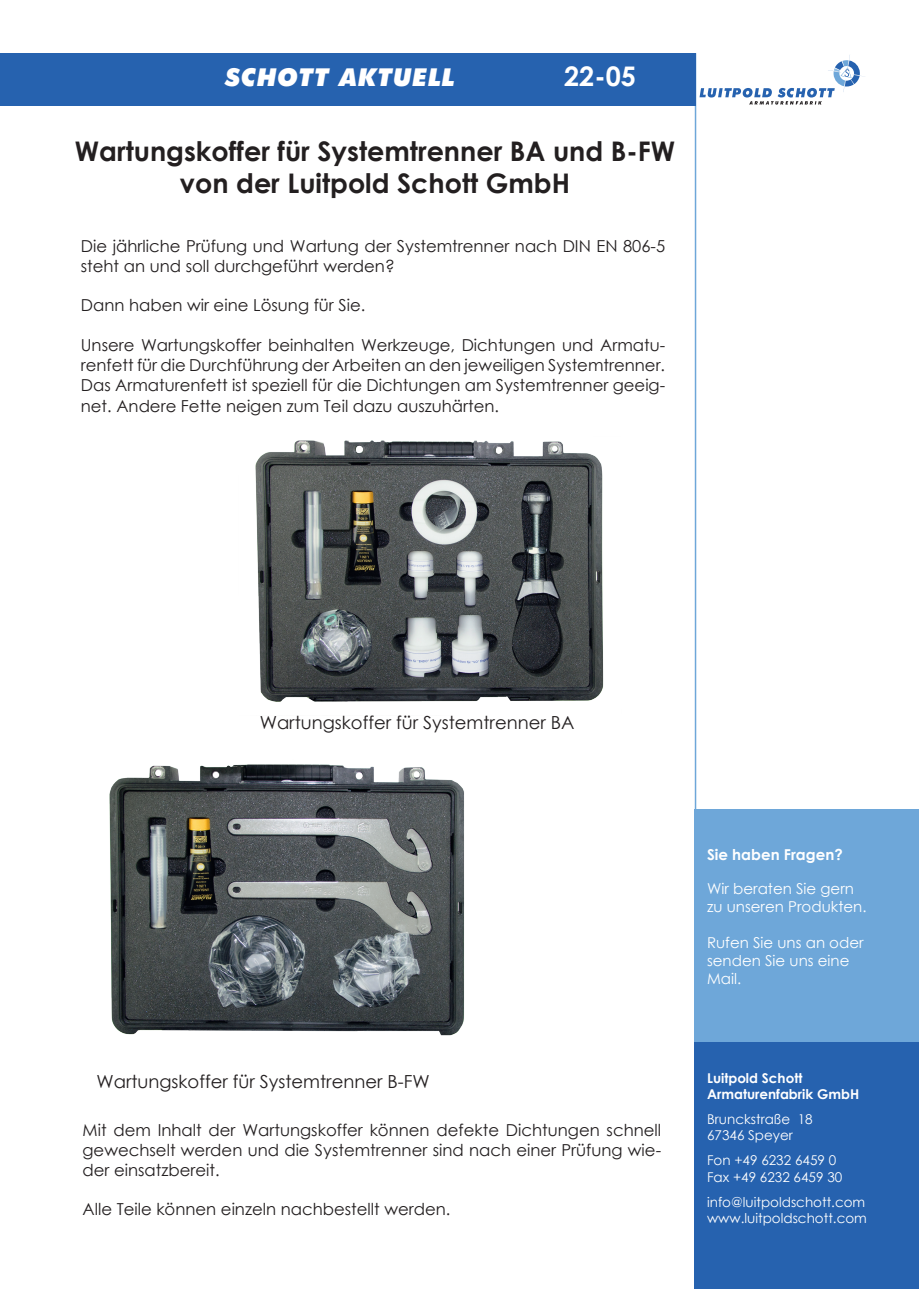
<style>
.page{position:relative;width:919px;height:1289px;background:#fff}
.page>*{position:absolute;margin:0;border:0;box-sizing:border-box;transform-origin:0 0}
.t1{font:700 27px/32.4px "Century Gothic";color:#231f20;text-align:center}
.t2{font:italic 800 27px "Tw Cen MT Std";color:#fff}
.t3{font:700 27px "Century Gothic";color:#fff}
.t4{font:18px "Century Gothic";color:#231f20}
.t5{font:16.5px/19.8px "Century Gothic";color:#231f20;text-align:justify}
.t6{font:15px/18px "Century Gothic";color:#fff}
.t7{font:700 15px "Century Gothic";color:#fff}
.t8{font:13.5px/16.2px "Century Gothic";color:#fff}
.t9{font:700 13.5px/16.2px "Century Gothic";color:#fff}
</style>
<div class="page">
<hr style="left:694px;top:53px;width:2px;height:1235px;background:#6ea7d9">
<svg style="left:699px;top:55px;width:166px;height:50px"></svg>
<div style="left:694px;top:809px;width:224px;height:234px;background:#6ea7d9"></div>
<div style="left:694px;top:1042px;width:224px;height:246px;background:#2662af"></div>
<div style="left:0;top:53px;width:696px;height:52px;background:#2662af"></div>
<img style="left:109px;top:764px;width:355px;height:272px">
<img style="left:255px;top:440px;width:349px;height:262px">
<h1 class="t2" style="left:224px;top:61px;width:232px">SCHOTT AKTUELL</h1>
<h1 class="t3" style="left:564px;top:56px;width:73px">22-05</h1>
<h1 class="t1" style="left:75px;top:133px;width:601px">Wartungskoffer für Systemtrenner BA und B-FW von der Luitpold Schott GmbH</h1>
<p class="t5" style="left:81px;top:236px;width:586px">Die jährliche Prüfung und Wartung der Systemtrenner nach DIN EN 806-5 steht an und soll durchgeführt werden?</p>
<p class="t5" style="left:81px;top:295px;width:286px">Dann haben wir eine Lösung für Sie.</p>
<p class="t5" style="left:81px;top:335px;width:586px">Unsere Wartungskoffer beinhalten Werkzeuge, Dichtungen und Armatu&shy;renfett für die Durchführung der Arbeiten an den jeweiligen Systemtrenner.<br>Das Armaturenfett ist speziell für die Dichtungen am Systemtrenner geeig-</p>
<p class="t5" style="left:81px;top:396px;width:420px">net. Andere Fette neigen zum Teil dazu auszuhärten.</p>
<p class="t4" style="left:260px;top:710px;width:316px">Wartungskoffer für Systemtrenner BA</p>
<p class="t4" style="left:96px;top:1068px;width:335px">Wartungskoffer für Systemtrenner B-FW</p>
<p class="t5" style="left:82px;top:1119px;width:580px">Mit dem Inhalt der Wartungskoffer können defekte Dichtungen schnell gewechselt werden und die Systemtrenner sind nach einer Prüfung wie&shy;der einsatzbereit.</p>
<p class="t5" style="left:82px;top:1199px;width:369px">Alle Teile können einzeln nachbestellt werden.</p>
<p class="t7" style="left:707px;top:843px;width:137px">Sie haben Fragen?</p>
<p class="t6" style="left:707px;top:879px;width:161px">Wir beraten Sie gern zu unseren Produkten.</p>
<p class="t6" style="left:707px;top:933px;width:158px">Rufen Sie uns an oder senden Sie uns eine<br>Mail.</p>
<p class="t9" style="left:707px;top:1068px;width:154px">Luitpold Schott<br>Armaturenfabrik GmbH</p>
<p class="t8" style="left:707px;top:1110px;width:107px">Brunckstraße 18<br>67346 Speyer</p>
<p class="t8" style="left:707px;top:1152px;width:137px">Fon +49 6232 6459 0<br>Fax +49 6232 6459 30</p>
<p class="t8" style="left:707px;top:1193px;width:161px">info@luitpoldschott.com www.luitpoldschott.com</p>
</div>
